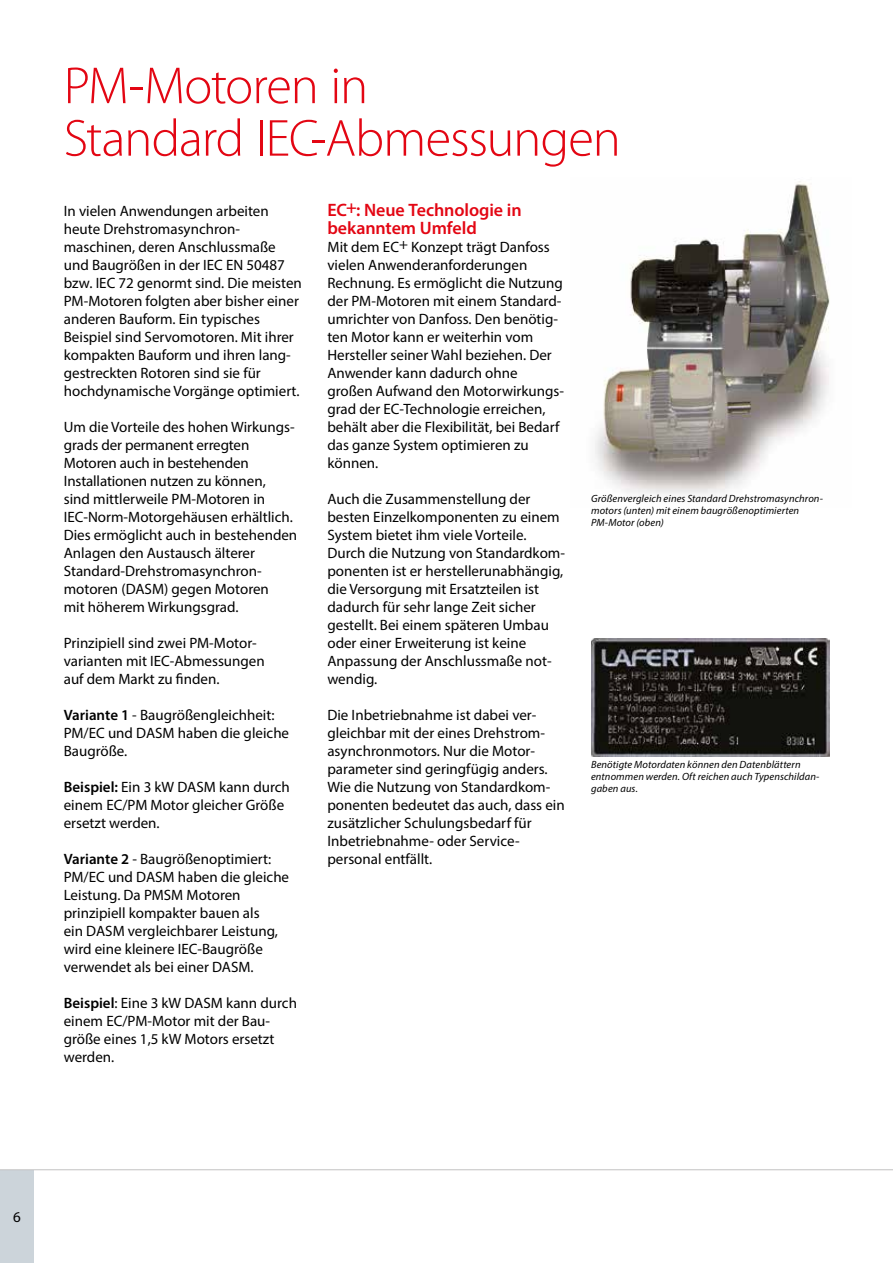
<style>
.page{position:relative;width:893px;height:1263px;background:#fff}
.page>*{position:absolute;margin:0;border:0;box-sizing:border-box;transform-origin:0 0}
.t1{font:300 52.5px/52.5px "Myriad Pro";letter-spacing:-.02em;color:#e30613}
.t2{font:600 18px/18px "Myriad Pro";letter-spacing:-.005em;color:#e30613}
.t3{font:15px/18px "Myriad Pro";color:#000}
.t4{font:italic 10.5px/12px "Myriad Pro";letter-spacing:.01em;color:#000}
.s1{font-weight:600}
</style>
<div class="page">
<img style="left:595px;top:181px;width:235px;height:313px">
<img style="left:591px;top:638px;width:238px;height:118px">
<div style="left:0;top:1170px;width:34px;height:93px;background:#ccd4da"></div>
<hr style="left:0;top:1169px;width:893px;height:1px;background:#c2c1c1">
<h1 class="t1" style="left:64px;top:60px;width:558px">PM-Motoren in<br>Standard IEC-Abmessungen</h1>
<p class="t3" style="left:64px;top:202px;width:240px">In vielen Anwendungen arbeiten heute Drehstromasynchron&shy;maschinen, deren Anschlussmaße und Baugrößen in der IEC EN 50487 bzw. IEC 72 genormt sind. Die meisten PM-Motoren folgten aber bisher einer anderen Bauform. Ein typisches Beispiel sind Servomotoren. Mit ihrer kompakten Bauform und ihren lang&shy;gestreckten Rotoren sind sie für hochdynamische Vorgänge optimiert.</p>
<p class="t3" style="left:64px;top:418px;width:235px">Um die Vorteile des hohen Wirkungs&shy;grads der permanent erregten<br>Motoren auch in bestehenden<br>Installationen nutzen zu können,<br>sind mittlerweile PM-Motoren in<br>IEC-Norm-Motorgehäusen erhältlich.<br>Dies ermöglicht auch in bestehenden<br>Anlagen den Austausch älterer<br>Standard-Drehstromasynchron&shy;motoren (DASM) gegen Motoren<br>mit höherem Wirkungsgrad.</p>
<p class="t3" style="left:64px;top:634px;width:203px">Prinzipiell sind zwei PM-Motor&shy;varianten mit IEC-Abmessungen auf dem Markt zu finden.</p>
<p class="t3" style="left:64px;top:706px;width:227px"><span class="s1">Variante 1</span> - Baugrößengleichheit:<br>PM/EC und DASM haben die gleiche<br>Baugröße.</p>
<p class="t3" style="left:64px;top:778px;width:228px"><span class="s1">Beispiel:</span> Ein 3 kW DASM kann durch einem EC/PM Motor gleicher Größe ersetzt werden.</p>
<p class="t3" style="left:64px;top:850px;width:227px"><span class="s1">Variante 2</span> - Baugrößenoptimiert:<br>PM/EC und DASM haben die gleiche<br>Leistung. Da PMSM Motoren prinzipiell kompakter bauen als<br>ein DASM vergleichbarer Leistung, wird eine kleinere IEC-Baugröße verwendet als bei einer DASM.</p>
<p class="t3" style="left:64px;top:994px;width:235px"><span class="s1">Beispiel</span>: Eine 3 kW DASM kann durch einem EC/PM-Motor mit der Bau&shy;größe eines 1,5 kW Motors ersetzt werden.</p>
<p class="t2" style="left:327px;top:201px;width:196px">EC+: Neue Technologie in bekanntem Umfeld</p>
<p class="t3" style="left:327px;top:238px;width:238px">Mit dem EC+ Konzept trägt Danfoss vielen Anwenderanforderungen<br>Rechnung. Es ermöglicht die Nutzung der PM-Motoren mit einem Standard&shy;umrichter von Danfoss. Den benötig&shy;ten Motor kann er weiterhin vom<br>Hersteller seiner Wahl beziehen. Der<br>Anwender kann dadurch ohne großen Aufwand den Motorwirkungs&shy;grad der EC-Technologie erreichen, behält aber die Flexibilität, bei Bedarf das ganze System optimieren zu können.</p>
<p class="t3" style="left:327px;top:490px;width:239px">Auch die Zusammenstellung der besten Einzelkomponenten zu einem<br>System bietet ihm viele Vorteile.<br>Durch die Nutzung von Standardkom&shy;ponenten ist er herstellerunabhängig, die Versorgung mit Ersatzteilen ist dadurch für sehr lange Zeit sicher gestellt. Bei einem späteren Umbau oder einer Erweiterung ist keine<br>Anpassung der Anschlussmaße not&shy;wendig.</p>
<p class="t3" style="left:327px;top:706px;width:239px">Die Inbetriebnahme ist dabei ver&shy;gleichbar mit der eines Drehstrom&shy;asynchronmotors. Nur die Motor&shy;parameter sind geringfügig anders.<br>Wie die Nutzung von Standardkom&shy;ponenten bedeutet das auch, dass ein zusätzlicher Schulungsbedarf für<br>Inbetriebnahme- oder Service&shy;personal entfällt.</p>
<p class="t4" style="left:591px;top:493px;width:233px">Größenvergleich eines Standard Drehstromasynchron&shy;motors (unten) mit einem baugrößenoptimierten<br>PM-Motor (oben)</p>
<p class="t4" style="left:591px;top:758px;width:230px">Benötigte Motordaten können den Datenblättern entnommen werden. Oft reichen auch Typenschildan&shy;gaben aus.</p>
<p class="t3" style="left:13px;top:1208px;width:9px">6</p>
</div>
